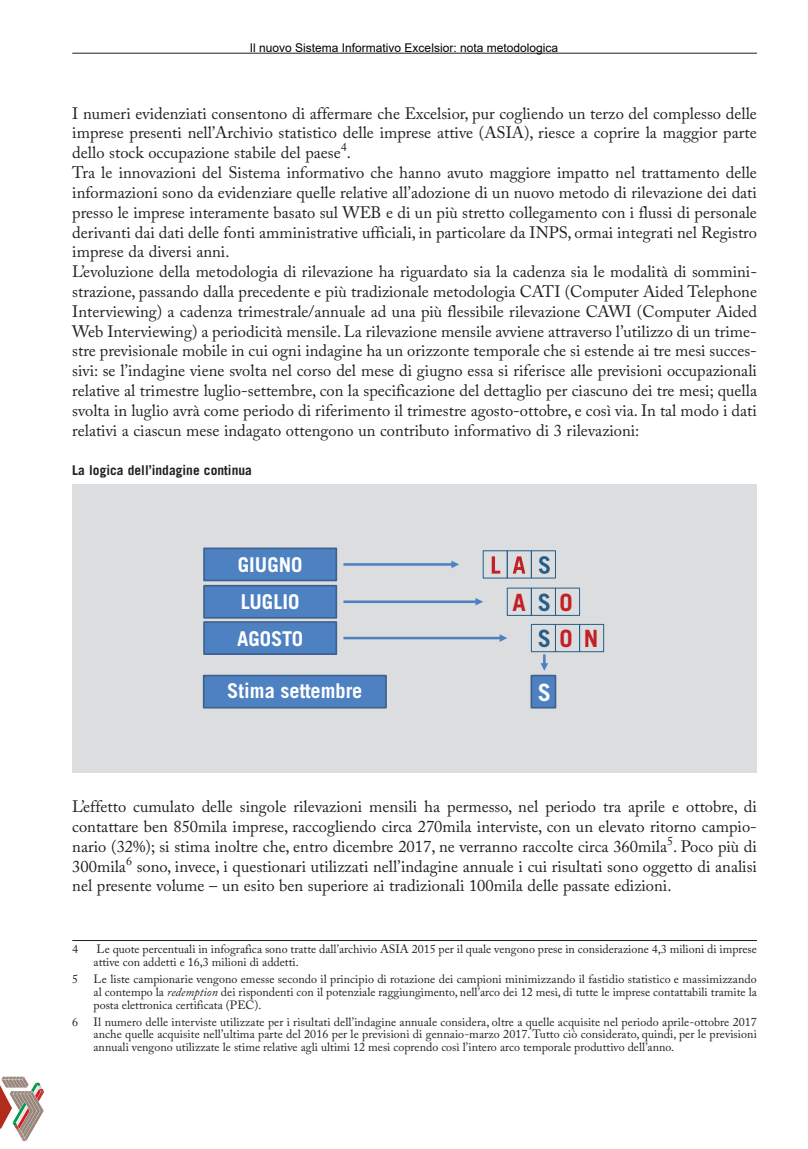
<style>
.page{position:relative;width:808px;height:1149px;background:#fff}
.page>*{position:absolute;margin:0;border:0;box-sizing:border-box;transform-origin:0 0}
.t1{font:700 23.85px/36.3px "Trade Gothic LT Std";letter-spacing:.41em;color:#c02026}
.t2{font:700 23.85px "Trade Gothic LT Std";color:#fff}
.t3{font:700 20.4px/36.8px "Trade Gothic LT Std";color:#fff}
.t4{font:16.5px/19.8px "Adobe Caslon Pro";color:#231f20}
.t5{font:700 13.5px "Trade Gothic LT Std";color:#231f20}
.t6{font:12px/12.8px "Adobe Caslon Pro";color:#231f20;text-align:justify}
.t7{font:12px "Arial";color:#000}
.s1{color:#245e8b}
.s2{font-style:italic}
</style>
<div class="page">
<hr style="left:72px;top:53px;width:685px;height:1px;background:#231f20">
<svg style="left:0;top:1076px;width:45px;height:64px"></svg>
<hr style="left:72px;top:939px;width:685px;height:1px;background:#231f20">
<div style="left:72px;top:484px;width:685px;height:288px;background:#dcddde"></div>
<div style="left:204px;top:548px;width:132px;height:32px;background:#4d81c2"></div>
<div style="left:203px;top:547px;width:134px;height:34px;border:2px solid #3e6190"></div>
<div style="left:204px;top:585px;width:132px;height:32px;background:#4d81c2"></div>
<div style="left:203px;top:584px;width:134px;height:34px;border:2px solid #3e6190"></div>
<div style="left:204px;top:622px;width:132px;height:32px;background:#4d81c2"></div>
<div style="left:203px;top:621px;width:134px;height:33px;border:2px solid #3e6190"></div>
<hr style="left:343px;top:563px;width:110px;height:2px;background:#4d81c2">
<svg style="left:451px;top:560px;width:8px;height:8px"></svg>
<hr style="left:343px;top:600px;width:134px;height:3px;background:#4d81c2">
<svg style="left:475px;top:598px;width:8px;height:7px"></svg>
<hr style="left:343px;top:636px;width:158px;height:3px;background:#4d81c2">
<svg style="left:500px;top:634px;width:7px;height:7px"></svg>
<div style="left:483px;top:550px;width:25px;height:28px;border:1px solid #245e8b"></div>
<svg style="left:492px;top:556px;width:8px;height:17px"></svg>
<div style="left:507px;top:550px;width:25px;height:28px;border:1px solid #245e8b"></div>
<svg style="left:513px;top:556px;width:12px;height:17px"></svg>
<div style="left:531px;top:550px;width:25px;height:28px;border:1px solid #245e8b"></div>
<svg style="left:539px;top:556px;width:11px;height:17px"></svg>
<div style="left:507px;top:587px;width:25px;height:28px;border:1px solid #245e8b"></div>
<div style="left:531px;top:587px;width:25px;height:28px;border:1px solid #245e8b"></div>
<div style="left:555px;top:587px;width:25px;height:28px;border:1px solid #245e8b"></div>
<div style="left:531px;top:624px;width:25px;height:27px;border:1px solid #245e8b"></div>
<div style="left:555px;top:624px;width:25px;height:27px;border:1px solid #245e8b"></div>
<div style="left:579px;top:624px;width:25px;height:27px;border:1px solid #245e8b"></div>
<div style="left:204px;top:675px;width:182px;height:32px;background:#4d81c2"></div>
<div style="left:203px;top:674px;width:184px;height:34px;border:2px solid #3e6190"></div>
<div style="left:531px;top:675px;width:24px;height:32px;background:#4d81c2"></div>
<div style="left:530px;top:674px;width:26px;height:34px;border:2px solid #3e6190"></div>
<svg style="left:540px;top:654px;width:8px;height:16px"></svg>
<p class="t7" style="left:250px;top:39px;width:310px">Il nuovo Sistema Informativo Excelsior: nota metodologica</p>
<p class="t4" style="left:72px;top:105px;width:686px">I numeri evidenziati consentono di affermare che Excelsior, pur cogliendo un terzo del complesso delle imprese presenti nell’Archivio statistico delle imprese attive (ASIA), riesce a coprire la maggior parte dello stock occupazione stabile del paese<sup>4</sup>.<br>Tra le innovazioni del Sistema informativo che hanno avuto maggiore impatto nel trattamento delle informazioni sono da evidenziare quelle relative all’adozione di un nuovo metodo di rilevazione dei dati presso le imprese interamente basato sul WEB e di un più stretto collegamento con i flussi di personale derivanti dai dati delle fonti amministrative ufficiali, in particolare da INPS, ormai integrati nel Registro imprese da diversi anni.<br>L’evoluzione della metodologia di rilevazione ha riguardato sia la cadenza sia le modalità di sommini&shy;strazione, passando dalla precedente e più tradizionale metodologia CATI (Computer Aided Telephone Interviewing) a cadenza trimestrale/annuale ad una più flessibile rilevazione CAWI (Computer Aided Web Interviewing) a periodicità mensile. La rilevazione mensile avviene attraverso l’utilizzo di un trime&shy;stre previsionale mobile in cui ogni indagine ha un orizzonte temporale che si estende ai tre mesi succes&shy;sivi: se l’indagine viene svolta nel corso del mese di giugno essa si riferisce alle previsioni occupazionali relative al trimestre luglio-settembre, con la specificazione del dettaglio per ciascuno dei tre mesi; quella svolta in luglio avrà come periodo di riferimento il trimestre agosto-ottobre, e così via. In tal modo i dati relativi a ciascun mese indagato ottengono un contributo informativo di 3 rilevazioni:</p>
<p class="t5" style="left:72px;top:465px;width:181px">La logica dell’indagine continua</p>
<p class="t3" style="left:237px;top:548px;width:67px">GIUGNO<br>LUGLIO<br>AGOSTO</p>
<h1 class="t1" style="left:538px;top:587px;width:62px;text-indent:-25px">A<span class="s1">S</span>O<br><span class="s1">S</span>ON</h1>
<p class="t3" style="left:227px;top:674px;width:137px">Stima settembre</p>
<h1 class="t2" style="left:538px;top:683px;width:15px">S</h1>
<p class="t4" style="left:72px;top:798px;width:686px;text-align:justify">L’effetto cumulato delle singole rilevazioni mensili ha permesso, nel periodo tra aprile e ottobre, di contattare ben 850mila imprese, raccogliendo circa 270mila interviste, con un elevato ritorno campio&shy;nario (32%); si stima inoltre che, entro dicembre 2017, ne verranno raccolte circa 360mila<sup>5</sup>. Poco più di 300mila<sup>6</sup> sono, invece, i questionari utilizzati nell’indagine annuale i cui risultati sono oggetto di analisi nel presente volume – un esito ben superiore ai tradizionali 100mila delle passate edizioni.</p>
<p class="t6" style="left:72px;top:943px;width:7px">4</p>
<p class="t6" style="left:94px;top:943px;width:665px">Le quote percentuali in infografica sono tratte dall’archivio ASIA 2015 per il quale vengono prese in considerazione 4,3 milioni di imprese attive con addetti e 16,3 milioni di addetti.</p>
<p class="t6" style="left:72px;top:973px;width:7px">5</p>
<p class="t6" style="left:94px;top:973px;width:665px">Le liste campionarie vengono emesse secondo il principio di rotazione dei campioni minimizzando il fastidio statistico e massimizzando al contempo la <span class="s2">redemption</span> dei rispondenti con il potenziale raggiungimento, nell’arco dei 12 mesi, di tutte le imprese contattabili tramite la posta elettronica certificata (PEC).</p>
<p class="t6" style="left:72px;top:1016px;width:7px">6</p>
<p class="t6" style="left:94px;top:1016px;width:665px">Il numero delle interviste utilizzate per i risultati dell’indagine annuale considera, oltre a quelle acquisite nel periodo aprile-ottobre 2017 anche quelle acquisite nell’ultima parte del 2016 per le previsioni di gennaio-marzo 2017. Tutto ciò considerato, quindi, per le previsioni annuali vengono utilizzate le stime relative agli ultimi 12 mesi coprendo così l’intero arco temporale produttivo dell’anno.</p>
</div>
